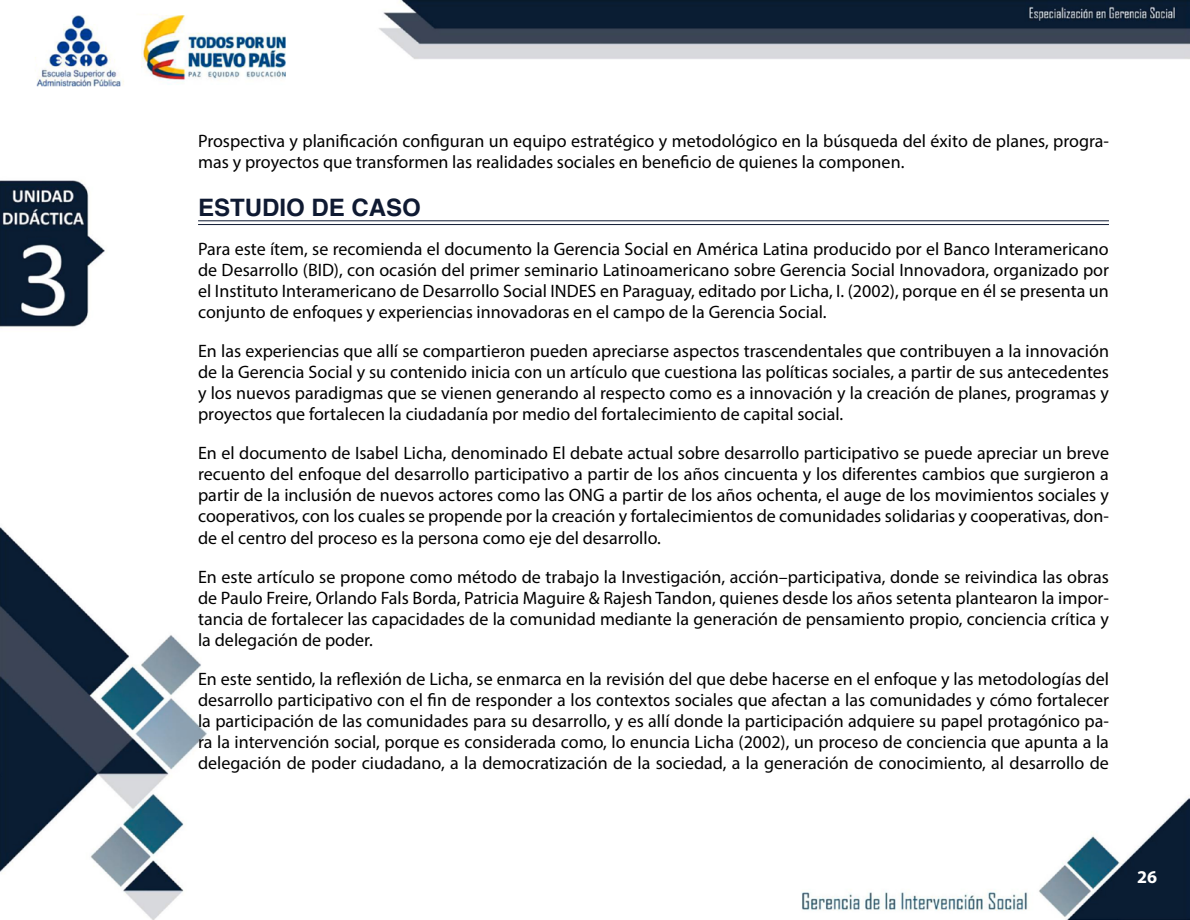
<style>
.page{position:relative;width:1190px;height:920px;background:#fff}
.page>*{position:absolute;margin:0;border:0;box-sizing:border-box;transform-origin:0 0}
.t1{font:700 24px "Helvetica";color:#0f1a32}
.t2{font:18px/21px "Myriad Pro";color:#000;text-align:justify}
.t3{font:700 18px "Myriad Pro";color:#fff}
</style>
<div class="page">
<img style="left:0;top:0;width:1190px;height:919px">
<hr style="left:198px;top:220px;width:910px;height:1px;background:#0f1a32">
<hr style="left:198px;top:224px;width:910px;height:1px;background:#0f1a32">
<p class="t2" style="left:198px;top:130px;width:912px">Prospectiva y planificación configuran un equipo estratégico y metodológico en la búsqueda del éxito de planes, progra&shy;mas y proyectos que transformen las realidades sociales en beneficio de quienes la componen.</p>
<h1 class="t1" style="left:198px;top:188px;width:224px">ESTUDIO DE CASO</h1>
<p class="t2" style="left:198px;top:238px;width:912px">Para este ítem, se recomienda el documento la Gerencia Social en América Latina producido por el Banco Interamericano de Desarrollo (BID), con ocasión del primer seminario Latinoamericano sobre Gerencia Social Innovadora, organizado por el Instituto Interamericano de Desarrollo Social INDES en Paraguay, editado por Licha, I. (2002), porque en él se presenta un conjunto de enfoques y experiencias innovadoras en el campo de la Gerencia Social.</p>
<p class="t2" style="left:198px;top:340px;width:912px">En las experiencias que allí se compartieron pueden apreciarse aspectos trascendentales que contribuyen a la innovación de la Gerencia Social y su contenido inicia con un artículo que cuestiona las políticas sociales, a partir de sus antecedentes y los nuevos paradigmas que se vienen generando al respecto como es a innovación y la creación de planes, programas y proyectos que fortalecen la ciudadanía por medio del fortalecimiento de capital social.</p>
<p class="t2" style="left:198px;top:442px;width:912px">En el documento de Isabel Licha, denominado El debate actual sobre desarrollo participativo se puede apreciar un breve recuento del enfoque del desarrollo participativo a partir de los años cincuenta y los diferentes cambios que surgieron a partir de la inclusión de nuevos actores como las ONG a partir de los años ochenta, el auge de los movimientos sociales y cooperativos, con los cuales se propende por la creación y fortalecimientos de comunidades solidarias y cooperativas, don&shy;de el centro del proceso es la persona como eje del desarrollo.</p>
<p class="t2" style="left:198px;top:565px;width:912px">En este artículo se propone como método de trabajo la Investigación, acción–participativa, donde se reivindica las obras de Paulo Freire, Orlando Fals Borda, Patricia Maguire &amp; Rajesh Tandon, quienes desde los años setenta plantearon la impor&shy;tancia de fortalecer las capacidades de la comunidad mediante la generación de pensamiento propio, conciencia crítica y la delegación de poder.</p>
<p class="t2" style="left:198px;top:667px;width:912px">En este sentido, la reflexión de Licha, se enmarca en la revisión del que debe hacerse en el enfoque y las metodologías del desarrollo participativo con el fin de responder a los contextos sociales que afectan a las comunidades y cómo fortalecer la participación de las comunidades para su desarrollo, y es allí donde la participación adquiere su papel protagónico pa&shy;ra la intervención social, porque es considerada como, lo enuncia Licha (2002), un proceso de conciencia que apunta a la delegación de poder ciudadano, a la democratización de la sociedad, a la generación de conocimiento, al desarrollo de</p>
<p class="t3" style="left:1137px;top:865px;width:21px">26</p>
</div>
